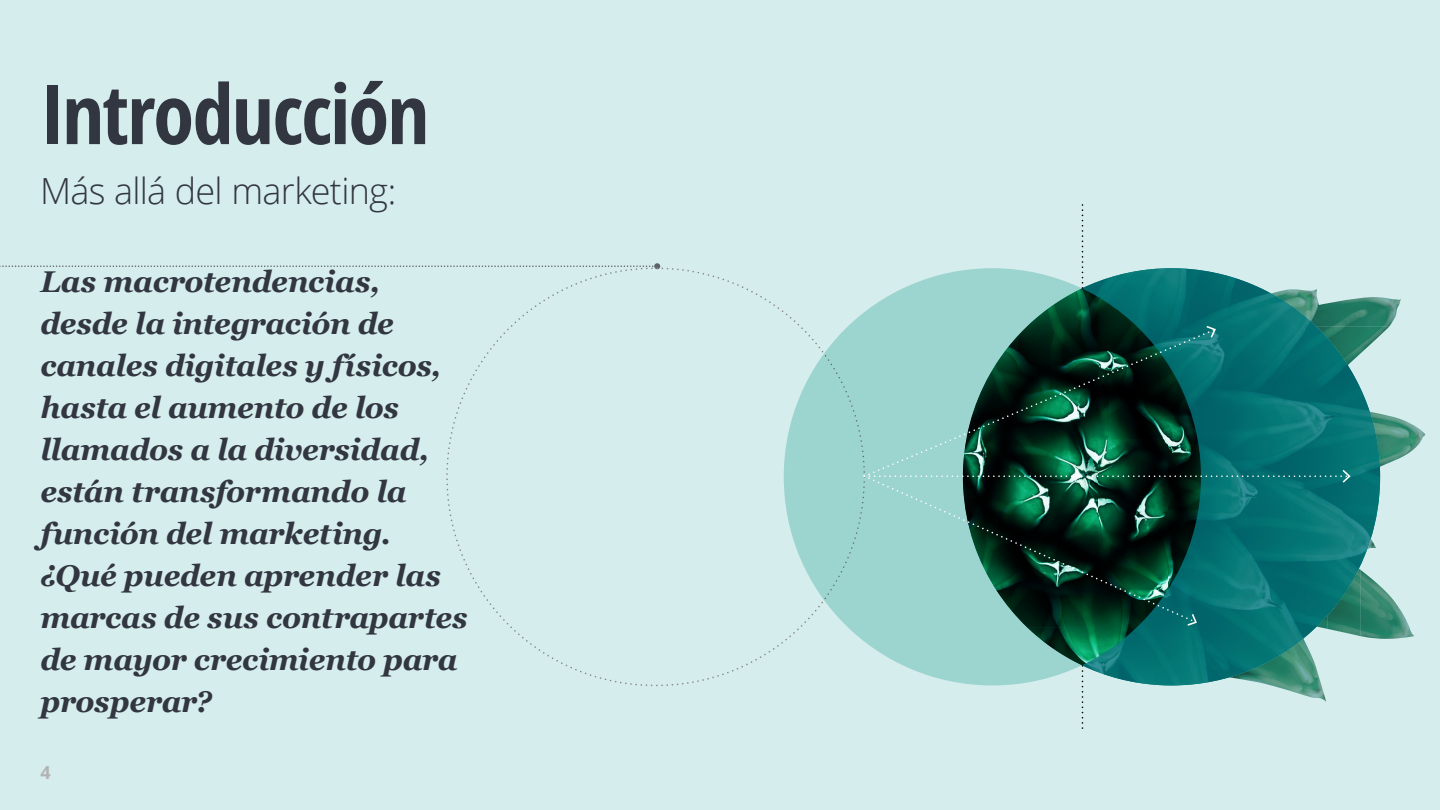
<style>
.page{position:relative;width:1440px;height:810px;background:#d5edec}
.page>*{position:absolute;margin:0;border:0;box-sizing:border-box;transform-origin:0 0}
.Cover_headline_bold{font:700 82.5px "Open Sans Condensed";letter-spacing:-.02em;color:#323640}
.Cover_subheading_lig{font:300 36px "Open Sans";letter-spacing:-.02em;color:#323640}
.Body_Copy_small_whit{font:italic 700 30px/42px "Georgia";letter-spacing:-.015em;color:#323640}
.t1{font:700 18px "Open Sans";color:#b3b3b3}
</style>
<div class="page">
<svg style="left:0;top:263px;width:660px;height:4px"></svg>
<img style="left:1306px;top:289px;width:95px;height:38px">
<img style="left:1343px;top:326px;width:46px;height:36px">
<img style="left:1370px;top:412px;width:55px;height:55px">
<img style="left:1360px;top:586px;width:33px;height:53px">
<img style="left:1328px;top:596px;width:33px;height:40px">
<img style="left:1295px;top:616px;width:33px;height:86px">
<img style="left:1393px;top:600px;width:21px;height:39px">
<img style="left:1262px;top:677px;width:33px;height:15px">
<img style="left:1229px;top:676px;width:33px;height:7px">
<svg style="left:963px;top:268px;width:417px;height:417px;fill:#026e70"></svg>
<img style="left:1082px;top:268px;width:149px;height:70px">
<img style="left:1231px;top:277px;width:75px;height:400px">
<img style="left:1305px;top:317px;width:38px;height:299px">
<img style="left:1214px;top:338px;width:17px;height:17px">
<img style="left:1351px;top:453px;width:29px;height:143px">
<img style="left:1156px;top:599px;width:38px;height:86px">
<img style="left:1119px;top:656px;width:37px;height:29px">
<img style="left:1083px;top:665px;width:36px;height:14px">
<img style="left:1305px;top:616px;width:22px;height:21px">
<svg style="left:823px;top:268px;width:259px;height:417px;fill:#9cd4cf"></svg>
<img style="left:1027px;top:288px;width:110px;height:38px">
<img style="left:996px;top:326px;width:32px;height:3px">
<img style="left:997px;top:628px;width:30px;height:3px">
<img style="left:1031px;top:631px;width:102px;height:34px">
<svg style="left:446px;top:267px;width:377px;height:419px"></svg>
<img style="left:1059px;top:289px;width:23px;height:12px">
<img style="left:1099px;top:297px;width:68px;height:359px">
<img style="left:997px;top:621px;width:102px;height:7px">
<img style="left:1027px;top:628px;width:50px;height:35px">
<svg style="left:1082px;top:204px;width:1px;height:85px"></svg>
<svg style="left:1082px;top:665px;width:1px;height:64px"></svg>
<svg style="left:824px;top:355px;width:527px;height:244px"></svg>
<svg style="left:863px;top:329px;width:351px;height:148px"></svg>
<svg style="left:1207px;top:326px;width:9px;height:12px"></svg>
<svg style="left:863px;top:475px;width:330px;height:146px"></svg>
<svg style="left:1187px;top:614px;width:10px;height:12px"></svg>
<p class="Cover_headline_bold" style="left:40px;top:57px;width:390px">Introducción</p>
<p class="Cover_subheading_lig" style="left:40px;top:166px;width:358px">Más allá del marketing:</p>
<p class="Body_Copy_small_whit" style="left:40px;top:261px;width:429px">Las macrotendencias, desde la integración de canales digitales y físicos, hasta el aumento de los llamados a la diversidad, están transformando la función del marketing. ¿Qué pueden aprender las marcas de sus contrapartes de mayor crecimiento para prosperar?</p>
<p class="t1" style="left:40px;top:760px;width:12px">4</p>
</div>
